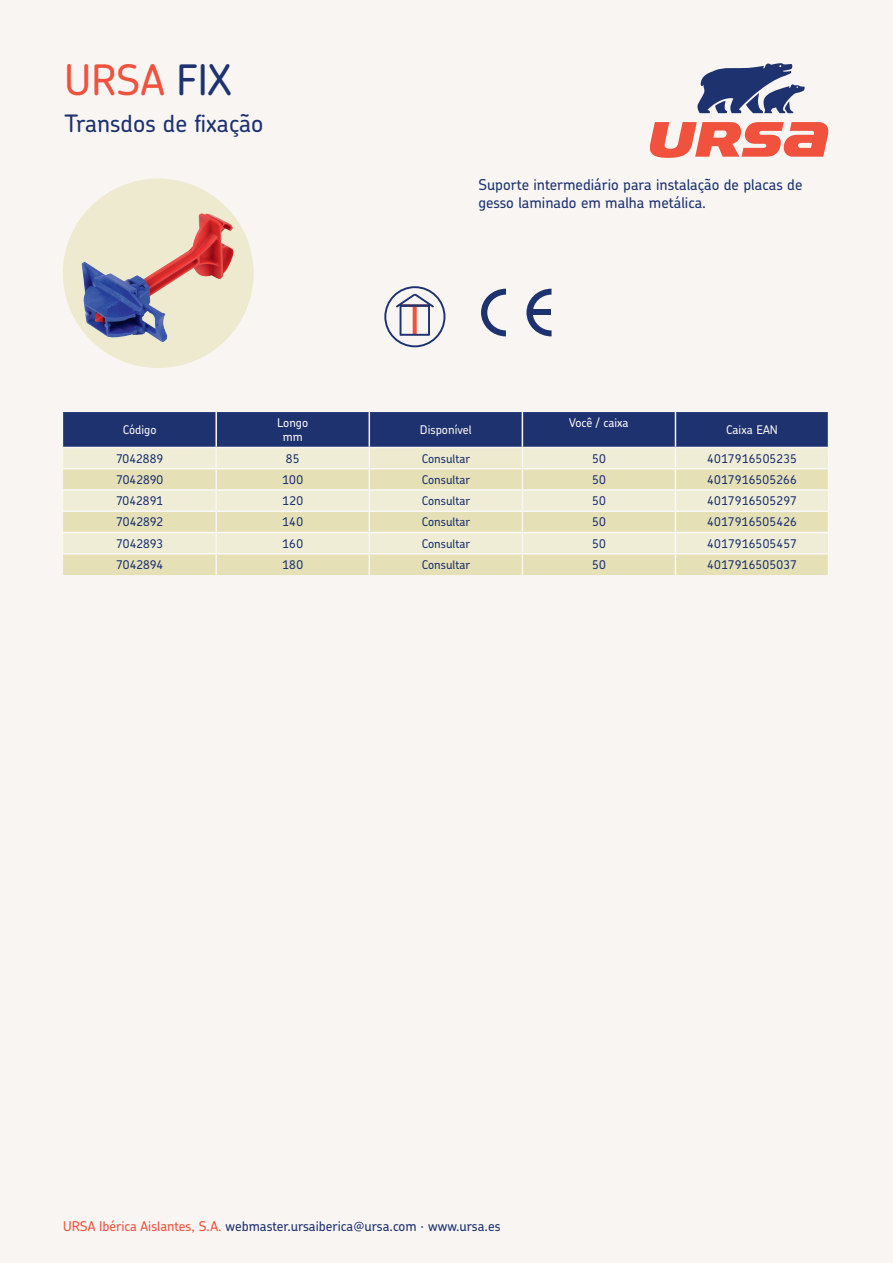
<style>
.page{position:relative;width:893px;height:1263px;background:#f8f5f3}
.page>*{position:absolute;margin:0;border:0;box-sizing:border-box;transform-origin:0 0}
.Subt_28_azul{font:500 42px "Chevin Pro";color:#f0523e}
.Subt_16_azul{font:500 24px "Chevin Pro";color:#1d326f}
.Parrafo_8_9_6_azul{font:500 15px/18px "Chevin Pro";color:#1d326f}
.t1{font:500 13.5px "Chevin Pro";color:#1d326f}
.URSA_A4_TAB_Texte_Ce{font:500 12px "Chevin Pro";letter-spacing:.01em;color:#1d326f}
.Tabla_azul{font:500 12px "Chevin Pro";color:#1d326f}
.Parrafo_10_12_azul{font:500 12px "Chevin Pro";color:#f8f5f3}
.s1{color:#1d326f}
.s2{color:#f0523e}
</style>
<div class="page">
<svg style="left:697px;top:63px;width:108px;height:50px"></svg>
<svg style="left:649px;top:122px;width:180px;height:36px"></svg>
<div style="left:63px;top:179px;width:191px;height:189px;background:#edead0;border-radius:50%"></div>
<img style="left:81px;top:213px;width:154px;height:129px">
<svg style="left:481px;top:289px;width:25px;height:47px"></svg>
<svg style="left:526px;top:289px;width:26px;height:47px"></svg>
<div style="left:530px;top:309px;width:21px;height:6px;background:#1d326f"></div>
<svg style="left:384px;top:286px;width:61px;height:61px"></svg>
<svg style="left:63px;top:412px;width:766px;height:163px;background:#c0c1b6"></svg>
<hr style="left:369px;top:468px;width:154px;height:1px;background:#f8f5f3">
<p class="Subt_28_azul" style="left:64px;top:52px;width:168px">URSA <span class="s1">FIX</span></p>
<p class="Subt_16_azul" style="left:64px;top:107px;width:200px">Transdos de fixação</p>
<p class="Parrafo_10_12_azul" style="left:123px;top:422px;width:35px">Código</p>
<p class="Parrafo_10_12_azul" style="left:277px;top:415px;width:32px">Longo</p>
<p class="Parrafo_10_12_azul" style="left:283px;top:429px;width:21px">mm</p>
<p class="Parrafo_8_9_6_azul" style="left:478px;top:175px;width:326px">Suporte intermediário para instalação de placas de gesso laminado em malha metálica.</p>
<p class="Parrafo_10_12_azul" style="left:420px;top:422px;width:53px">Disponível</p>
<p class="Parrafo_10_12_azul" style="left:569px;top:415px;width:61px">Você / caixa</p>
<p class="Parrafo_10_12_azul" style="left:726px;top:422px;width:53px">Caixa EAN</p>
<p class="URSA_A4_TAB_Texte_Ce" style="left:116px;top:450px;width:49px">7042889</p>
<p class="URSA_A4_TAB_Texte_Ce" style="left:286px;top:450px;width:15px">85</p>
<p class="Tabla_azul" style="left:422px;top:450px;width:50px">Consultar</p>
<p class="URSA_A4_TAB_Texte_Ce" style="left:592px;top:450px;width:15px">50</p>
<p class="URSA_A4_TAB_Texte_Ce" style="left:707px;top:450px;width:91px">4017916505235</p>
<p class="URSA_A4_TAB_Texte_Ce" style="left:116px;top:471px;width:49px">7042890</p>
<p class="URSA_A4_TAB_Texte_Ce" style="left:282px;top:471px;width:22px">100</p>
<p class="Tabla_azul" style="left:422px;top:471px;width:50px">Consultar</p>
<p class="URSA_A4_TAB_Texte_Ce" style="left:592px;top:471px;width:15px">50</p>
<p class="URSA_A4_TAB_Texte_Ce" style="left:707px;top:471px;width:91px">4017916505266</p>
<p class="URSA_A4_TAB_Texte_Ce" style="left:116px;top:493px;width:49px">7042891</p>
<p class="URSA_A4_TAB_Texte_Ce" style="left:282px;top:493px;width:22px">120</p>
<p class="Tabla_azul" style="left:422px;top:493px;width:50px">Consultar</p>
<p class="URSA_A4_TAB_Texte_Ce" style="left:592px;top:493px;width:15px">50</p>
<p class="URSA_A4_TAB_Texte_Ce" style="left:707px;top:493px;width:91px">4017916505297</p>
<p class="URSA_A4_TAB_Texte_Ce" style="left:116px;top:514px;width:48px">7042892</p>
<p class="URSA_A4_TAB_Texte_Ce" style="left:282px;top:514px;width:22px">140</p>
<p class="Tabla_azul" style="left:422px;top:514px;width:50px">Consultar</p>
<p class="URSA_A4_TAB_Texte_Ce" style="left:592px;top:514px;width:15px">50</p>
<p class="URSA_A4_TAB_Texte_Ce" style="left:707px;top:514px;width:91px">4017916505426</p>
<p class="URSA_A4_TAB_Texte_Ce" style="left:116px;top:535px;width:49px">7042893</p>
<p class="URSA_A4_TAB_Texte_Ce" style="left:282px;top:535px;width:22px">160</p>
<p class="Tabla_azul" style="left:422px;top:535px;width:50px">Consultar</p>
<p class="URSA_A4_TAB_Texte_Ce" style="left:592px;top:535px;width:15px">50</p>
<p class="URSA_A4_TAB_Texte_Ce" style="left:707px;top:535px;width:91px">4017916505457</p>
<p class="URSA_A4_TAB_Texte_Ce" style="left:116px;top:556px;width:48px">7042894</p>
<p class="URSA_A4_TAB_Texte_Ce" style="left:282px;top:556px;width:22px">180</p>
<p class="Tabla_azul" style="left:422px;top:556px;width:50px">Consultar</p>
<p class="URSA_A4_TAB_Texte_Ce" style="left:592px;top:556px;width:15px">50</p>
<p class="URSA_A4_TAB_Texte_Ce" style="left:707px;top:556px;width:91px">4017916505037</p>
<p class="t1" style="left:63px;top:1217px;width:439px"><span class="s2">URSA Ibérica Aislantes, S.A.</span> webmaster.ursaiberica@ursa.com · www.ursa.es</p>
</div>
